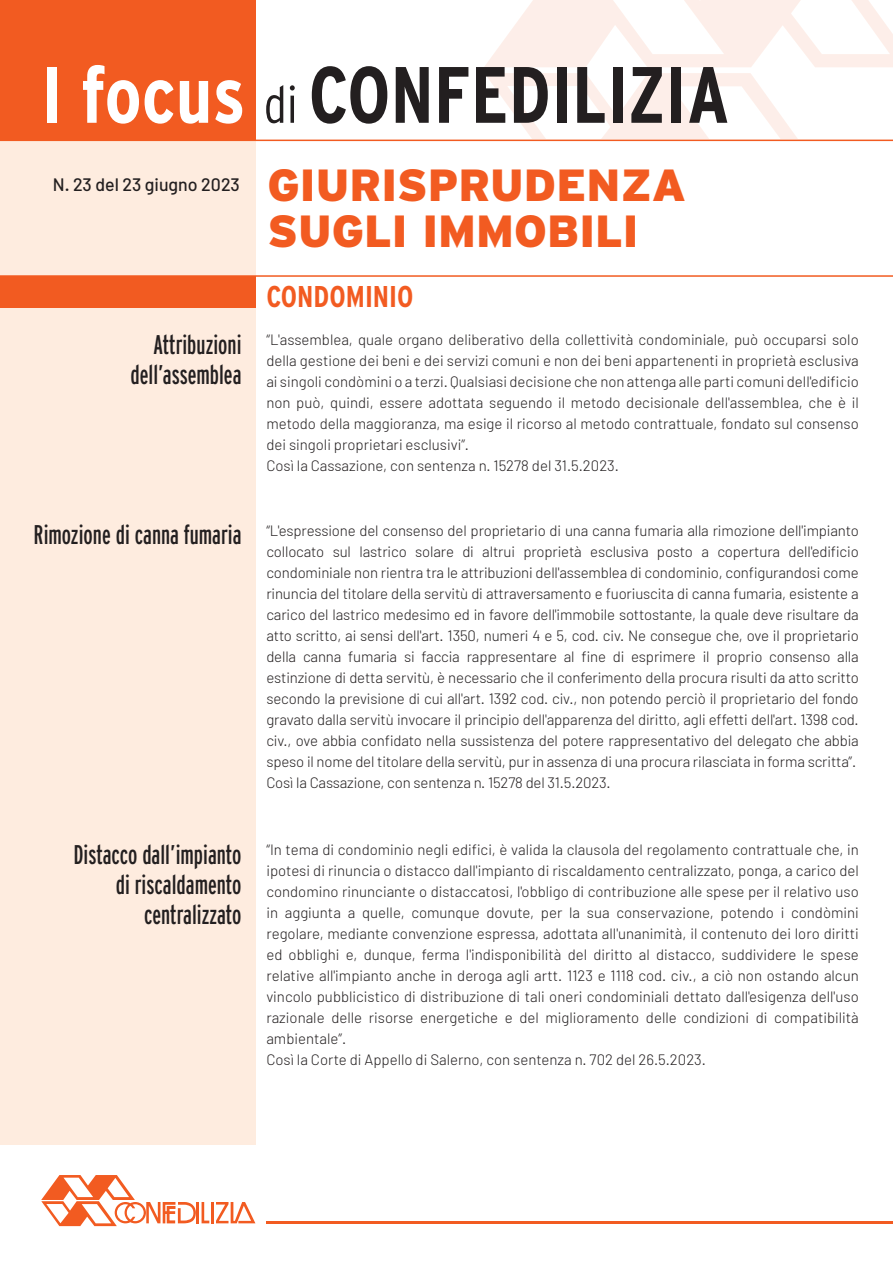
<style>
.page{position:relative;width:893px;height:1263px;background:#fff}
.page>*{position:absolute;margin:0;border:0;box-sizing:border-box;transform-origin:0 0}
.t1{font:700 condensed 79.65px "Interstate";color:#231f20}
.t2{font:900 45px/45.5px "Interstate";color:#f25b21}
.t3{font:700 condensed 30px "Interstate";color:#f25b21}
.t4{font:extra-condensed 27px/30.5px "Interstate";color:#231f20;text-align:right}
.t5{font:500 18px "Barlow";color:#231f20}
.t6{font:300 15px/21px "Barlow";color:#231f20}
.s1{color:#fff}
.s2{font-weight:300;font-size:51.75px}
</style>
<div class="page">
<div style="left:0;top:0;width:255px;height:1144px;background:#feecdf"></div>
<hr style="left:267px;top:1221px;width:626px;height:2px;background:#f25b21">
<hr style="left:196px;top:1202px;width:3px;height:21px;background:#f25b21">
<svg style="left:202px;top:1202px;width:7px;height:21px"></svg>
<hr style="left:211px;top:1202px;width:3px;height:21px;background:#f25b21">
<svg style="left:216px;top:1202px;width:39px;height:21px"></svg>
<svg style="left:41px;top:1175px;width:155px;height:51px"></svg>
<svg style="left:484px;top:0;width:409px;height:67px"></svg>
<svg style="left:485px;top:73px;width:313px;height:66px"></svg>
<div style="left:0;top:0;width:255px;height:140px;background:#f25b21"></div>
<hr style="left:0;top:140px;width:893px;height:1px;background:#f25b21">
<hr style="left:0;top:275px;width:893px;height:2px;background:#f25b21">
<div style="left:0;top:276px;width:255px;height:31px;background:#f25b21"></div>
<h1 class="t1" style="left:41px;top:50px;width:690px"><span class="s1">I focus</span> <span class="s2">di</span> CONFEDILIZIA</h1>
<p class="t5" style="left:53px;top:173px;width:188px">N. 23 del 23 giugno 2023</p>
<h2 class="t2" style="left:267px;top:162px;width:420px">GIURISPRUDENZA<br>SUGLI IMMOBILI</h2>
<h3 class="t3" style="left:266px;top:280px;width:149px">CONDOMINIO</h3>
<h3 class="t4" style="left:131px;top:329px;width:112px">Attribuzioni dell’assemblea</h3>
<p class="t6" style="left:266px;top:329px;width:594px">“L'assemblea, quale organo deliberativo della collettività condominiale, può occuparsi solo della gestione dei beni e dei servizi comuni e non dei beni appartenenti in proprietà esclusiva ai singoli condòmini o a terzi. Qualsiasi decisione che non attenga alle parti comuni dell'edificio non può, quindi, essere adottata seguendo il metodo decisionale dell'assemblea, che è il metodo della maggioranza, ma esige il ricorso al metodo contrattuale, fondato sul consenso dei singoli proprietari esclusivi”.<br>Così la Cassazione, con sentenza n. 15278 del 31.5.2023.</p>
<h3 class="t4" style="left:34px;top:520px;width:209px">Rimozione di canna fumaria</h3>
<p class="t6" style="left:266px;top:520px;width:594px">“L'espressione del consenso del proprietario di una canna fumaria alla rimozione dell'impianto collocato sul lastrico solare di altrui proprietà esclusiva posto a copertura dell'edificio condominiale non rientra tra le attribuzioni dell'assemblea di condominio, configurandosi come rinuncia del titolare della servitù di attraversamento e fuoriuscita di canna fumaria, esistente a carico del lastrico medesimo ed in favore dell'immobile sottostante, la quale deve risultare da atto scritto, ai sensi dell'art. 1350, numeri 4 e 5, cod. civ. Ne consegue che, ove il proprietario della canna fumaria si faccia rappresentare al fine di esprimere il proprio consenso alla estinzione di detta servitù, è necessario che il conferimento della procura risulti da atto scritto secondo la previsione di cui all'art. 1392 cod. civ., non potendo perciò il proprietario del fondo gravato dalla servitù invocare il principio dell'apparenza del diritto, agli effetti dell'art. 1398 cod. civ., ove abbia confidato nella sussistenza del potere rappresentativo del delegato che abbia speso il nome del titolare della servitù, pur in assenza di una procura rilasciata in forma scritta”.<br>Così la Cassazione, con sentenza n. 15278 del 31.5.2023.</p>
<h3 class="t4" style="left:73px;top:839px;width:170px">Distacco dall’impianto di riscaldamento centralizzato</h3>
<p class="t6" style="left:266px;top:839px;width:594px">“In tema di condominio negli edifici, è valida la clausola del regolamento contrattuale che, in ipotesi di rinuncia o distacco dall'impianto di riscaldamento centralizzato, ponga, a carico del condomino rinunciante o distaccatosi, l'obbligo di contribuzione alle spese per il relativo uso in aggiunta a quelle, comunque dovute, per la sua conservazione, potendo i condòmini regolare, mediante convenzione espressa, adottata all'unanimità, il contenuto dei loro diritti ed obblighi e, dunque, ferma l'indisponibilità del diritto al distacco, suddividere le spese relative all'impianto anche in deroga agli artt. 1123 e 1118 cod. civ., a ciò non ostando alcun vincolo pubblicistico di distribuzione di tali oneri condominiali dettato dall'esigenza dell'uso razionale delle risorse energetiche e del miglioramento delle condizioni di compatibilità ambientale”.<br>Così la Corte di Appello di Salerno, con sentenza n. 702 del 26.5.2023.</p>
</div>
